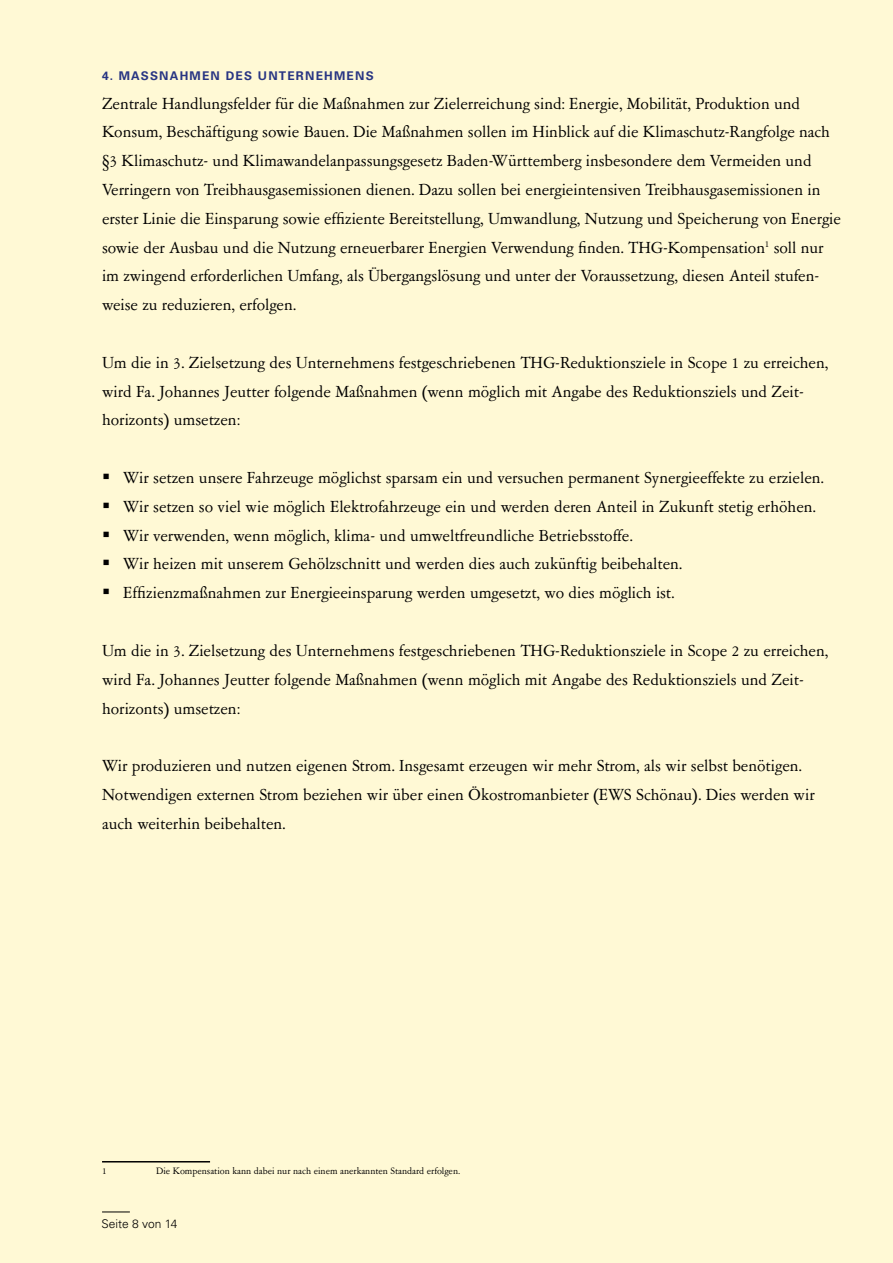
<style>
.page{position:relative;width:893px;height:1263px;background:#fff9d5}
.page>*{position:absolute;margin:0;border:0;box-sizing:border-box;transform-origin:0 0}
.P_Fließtext{font:18px/28.8px "Garamont Amst SB";color:#000}
.t1{font:700 12px "Univers LT Pro 65";letter-spacing:.1em;color:#283583}
.t2{font:300 12px "Univers LT Pro 45";color:#000}
.P_Fließtext-2{font:10.5px "Garamont Amst SB";color:#000}
</style>
<div class="page">
<svg style="left:102px;top:1211px;width:28px;height:1px"></svg>
<hr style="left:102px;top:1161px;width:108px;height:1px;background:#000">
<h2 class="t1" style="left:102px;top:68px;width:273px">4. MASSNAHMEN DES UNTERNEHMENS</h2>
<p class="P_Fließtext" style="left:102px;top:90px;width:740px">Zentrale Handlungsfelder für die Maßnahmen zur Zielerreichung sind: Energie, Mobilität, Produktion und Konsum, Beschäftigung sowie Bauen. Die Maßnahmen sollen im Hinblick auf die Klimaschutz-Rangfolge nach §3 Klimaschutz- und Klimawandelanpassungsgesetz Baden-Württemberg insbesondere dem Vermeiden und Verringern von Treibhausgasemissionen dienen. Dazu sollen bei energieintensiven Treibhausgasemissionen in erster Linie die Einsparung sowie effiziente Bereitstellung, Umwandlung, Nutzung und Speicherung von Energie sowie der Ausbau und die Nutzung erneuerbarer Energien Verwendung finden. THG-Kompensation<sup>1</sup> soll nur im zwingend erforderlichen Umfang, als Übergangslösung und unter der Voraussetzung, diesen Anteil stufen&shy;weise zu reduzieren, erfolgen.</p>
<p class="P_Fließtext" style="left:102px;top:349px;width:728px">Um die in 3. Zielsetzung des Unternehmens festgeschriebenen THG-Reduktionsziele in Scope 1 zu erreichen, wird Fa. Johannes Jeutter folgende Maßnahmen (wenn möglich mit Angabe des Reduktionsziels und Zeit&shy;horizonts) umsetzen:</p>
<p class="P_Fließtext" style="left:123px;top:464px;width:702px">Wir setzen unsere Fahrzeuge möglichst sparsam ein und versuchen permanent Synergieeffekte zu erzielen.</p>
<p class="P_Fließtext" style="left:123px;top:493px;width:694px">Wir setzen so viel wie möglich Elektrofahrzeuge ein und werden deren Anteil in Zukunft stetig erhöhen.</p>
<p class="P_Fließtext" style="left:123px;top:522px;width:511px">Wir verwenden, wenn möglich, klima- und umweltfreundliche Betriebsstoffe.</p>
<p class="P_Fließtext" style="left:123px;top:550px;width:560px">Wir heizen mit unserem Gehölzschnitt und werden dies auch zukünftig beibehalten.</p>
<p class="P_Fließtext" style="left:123px;top:579px;width:553px">Effizienzmaßnahmen zur Energieeinsparung werden umgesetzt, wo dies möglich ist.</p>
<p class="P_Fließtext" style="left:102px;top:637px;width:728px">Um die in 3. Zielsetzung des Unternehmens festgeschriebenen THG-Reduktionsziele in Scope 2 zu erreichen, wird Fa. Johannes Jeutter folgende Maßnahmen (wenn möglich mit Angabe des Reduktionsziels und Zeit&shy;horizonts) umsetzen:</p>
<p class="P_Fließtext" style="left:102px;top:752px;width:714px">Wir produzieren und nutzen eigenen Strom. Insgesamt erzeugen wir mehr Strom, als wir selbst benötigen.<br>Notwendigen externen Strom beziehen wir über einen Ökostromanbieter (EWS Schönau). Dies werden wir auch weiterhin beibehalten.</p>
<p class="P_Fließtext-2" style="left:102px;top:1166px;width:6px">1</p>
<p class="P_Fließtext-2" style="left:156px;top:1166px;width:305px">Die Kompensation kann dabei nur nach einem anerkannten Standard erfolgen.</p>
<p class="t2" style="left:102px;top:1216px;width:77px">Seite 8 von 14</p>
</div>
